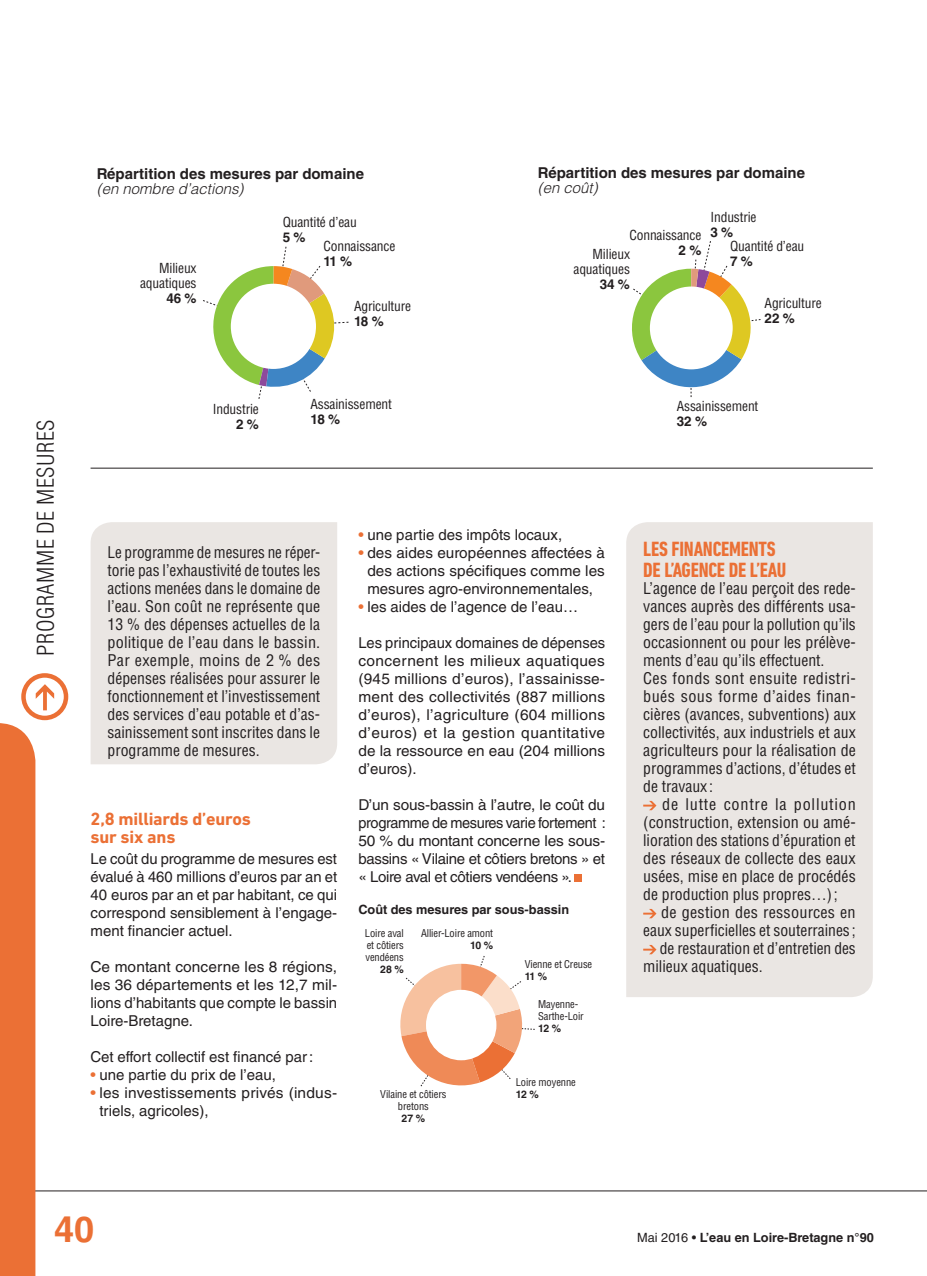
<style>
.page{position:relative;width:927px;height:1276px;background:#fff}
.page>*{position:absolute;margin:0;border:0;box-sizing:border-box;transform-origin:0 0}
.t1{font:700 36px "Helvetica LT Std";color:#eb7035}
.t2{font:300 condensed 22.5px "Helvetica LT Std";letter-spacing:.02em;color:#231f20}
.t3{font:700 condensed 21px/21px "DIN Next LT Pro";letter-spacing:-.01em;color:#eb7035}
.t4{font:700 18px/18px "DIN Next LT Pro";letter-spacing:-.01em;color:#eb7035}
.t5{font:condensed 15.75px/18px "Helvetica LT Std";color:#231f20;text-align:justify}
.t6{font:15px/18px "Helvetica LT Std";color:#231f20;text-align:justify}
.t7{font:700 15px "Helvetica LT Std";color:#231f20}
.t8{font:italic 300 15px "Helvetica LT Std";color:#231f20}
.t9{font:condensed 13.5px/15px "Helvetica LT Std";letter-spacing:-.01em;color:#231f20;text-align:right}
.t10{font:700 13.5px "Helvetica LT Std";letter-spacing:-.01em;color:#231f20}
.t11{font:700 12.75px "Helvetica LT Std";color:#231f20}
.t12{font:condensed 10.5px/12px "Helvetica LT Std";letter-spacing:-.01em;color:#231f20;text-align:justify}
.t13{font:700 10.5px "Helvetica LT Std";letter-spacing:-.045em;color:#231f20}
.s1{color:#eb7035}
.s2{font-weight:400}
</style>
<div class="page">
<hr style="left:0;top:1190px;width:927px;height:1px;background:#231f20">
<svg style="left:36px;top:684px;width:18px;height:26px"></svg>
<div style="left:21px;top:673px;width:47px;height:47px;border:4px solid #eb7035;border-radius:50%"></div>
<div style="left:0;top:723px;width:35px;height:553px;background:#eb7035"></div>
<div style="left:574px;top:874px;width:8px;height:8px;background:#eb7035"></div>
<div style="left:91px;top:522px;width:246px;height:242px;background:#eae6e3"></div>
<svg style="left:203px;top:246px;width:146px;height:153px"></svg>
<div style="left:231px;top:284px;width:85px;height:85px;background:#fff;border-radius:50%"></div>
<svg style="left:632px;top:241px;width:129px;height:156px"></svg>
<div style="left:650px;top:286px;width:83px;height:83px;background:#fff;border-radius:50%"></div>
<div style="left:626px;top:522px;width:247px;height:475px;background:#eae6e3"></div>
<svg style="left:643px;top:801px;width:13px;height:9px"></svg>
<svg style="left:643px;top:909px;width:13px;height:9px"></svg>
<svg style="left:643px;top:945px;width:13px;height:9px"></svg>
<svg style="left:400px;top:956px;width:135px;height:131px"></svg>
<div style="left:426px;top:990px;width:70px;height:70px;background:#fff;border-radius:50%"></div>
<hr style="left:91px;top:468px;width:782px;height:1px;background:#231f20">
<h2 class="t2" style="left:32px;top:655px;width:238px;rotate:-90deg">PROGRAMME DE MESURES</h2>
<p class="t7" style="left:97px;top:164px;width:269px">Répartition des mesures par domaine</p>
<p class="t8" style="left:97px;top:179px;width:148px">(en nombre d’actions)</p>
<p class="t7" style="left:538px;top:164px;width:269px">Répartition des mesures par domaine</p>
<p class="t8" style="left:538px;top:178px;width:61px">(en coût)</p>
<p class="t9" style="left:140px;top:260px;width:58px">Milieux aquatiques</p>
<p class="t10" style="left:166px;top:290px;width:32px">46 %</p>
<p class="t9" style="left:283px;top:214px;width:76px">Quantité d’eau</p>
<p class="t10" style="left:283px;top:229px;width:24px">5%</p>
<p class="t9" style="left:323px;top:238px;width:73px">Connaissance</p>
<p class="t10" style="left:323px;top:253px;width:30px">11 %</p>
<p class="t9" style="left:354px;top:298px;width:59px">Agriculture</p>
<p class="t10" style="left:354px;top:313px;width:31px">18 %</p>
<p class="t9" style="left:629px;top:208px;width:129px;line-height:17.7px;text-align:left;text-indent:81px">Industrie<br>Connaissance <sup>3</sup> <sup>%</sup></p>
<p class="t9" style="left:730px;top:238px;width:76px">Quantité d’eau</p>
<p class="t10" style="left:730px;top:253px;width:24px">7%</p>
<p class="t9" style="left:593px;top:246px;width:39px">Milieux</p>
<p class="t10" style="left:679px;top:242px;width:24px">2%</p>
<p class="t9" style="left:573px;top:261px;width:58px">aquatiques</p>
<p class="t10" style="left:600px;top:276px;width:32px">34 %</p>
<p class="t9" style="left:765px;top:295px;width:59px">Agriculture</p>
<p class="t10" style="left:765px;top:310px;width:32px">22 %</p>
<p class="t9" style="left:213px;top:401px;width:48px">Industrie</p>
<p class="t10" style="left:236px;top:416px;width:24px">2%</p>
<p class="t9" style="left:310px;top:397px;width:83px">Assainissement</p>
<p class="t10" style="left:310px;top:411px;width:31px">18 %</p>
<p class="t9" style="left:677px;top:399px;width:83px">Assainissement</p>
<p class="t10" style="left:677px;top:413px;width:32px">32 %</p>
<p class="t5" style="left:108px;top:543px;width:214px">Le programme de mesures ne réper&shy;torie pas l’exhaustivité de toutes les actions menées dans le domaine de l’eau. Son coût ne représente que 13 % des dépenses actuelles de la politique de l’eau dans le bassin.<br>Par exemple, moins de 2 % des dépenses réalisées pour assurer le fonctionnement et l’investissement des services d’eau potable et d’as&shy;sainissement sont inscrites dans le programme de mesures.</p>
<p class="t4" style="left:91px;top:810px;width:162px">2,8 milliards d’euros sur six ans</p>
<p class="t6" style="left:91px;top:850px;width:248px">Le coût du programme de mesures est évalué à 460 millions d’euros par an et 40 euros par an et par habitant, ce qui correspond sensiblement à l’engage&shy;ment financier actuel.</p>
<p class="t6" style="left:91px;top:958px;width:248px">Ce montant concerne les 8 régions, les 36 départements et les 12,7 mil&shy;lions d’habitants que compte le bassin Loire-Bretagne.</p>
<p class="t6" style="left:91px;top:1048px;width:224px">Cet effort collectif est financé par:</p>
<p class="t6" style="left:91px;top:1066px;width:187px"><span class="s1">•</span> une partie du prix de l’eau,</p>
<p class="t6" style="left:99px;top:1084px;width:239px;text-indent:-9px"><span class="s1">•</span> les investissements privés (indus&shy;triels, agricoles),</p>
<p class="t6" style="left:358px;top:526px;width:205px"><span class="s1">•</span> une partie des impôts locaux,</p>
<p class="t6" style="left:358px;top:544px;width:248px;text-align:center"><span class="s1">•</span> des aides européennes affectées à des actions spécifiques comme les mesures agro-environnementales,</p>
<p class="t6" style="left:358px;top:598px;width:221px"><span class="s1">•</span> les aides de l’agence de l’eau…</p>
<p class="t6" style="left:358px;top:634px;width:248px">Les principaux domaines de dépenses concernent les milieux aquatiques (945 millions d’euros), l’assainisse&shy;ment des collectivités (887 millions d’euros), l’agriculture (604 millions d’euros) et la gestion quantitative de la ressource en eau (204 millions d’euros).</p>
<p class="t6" style="left:358px;top:796px;width:249px">D’un sous-bassin à l’autre, le coût du programme de mesures varie fortement :<br>50 % du montant concerne les sous&shy;bassins « Vilaine et côtiers bretons » et « Loire aval et côtiers vendéens ».</p>
<p class="t11" style="left:358px;top:901px;width:212px">Coût des mesures par sous-bassin</p>
<p class="t12" style="left:421px;top:927px;width:74px">Allier-Loire amont</p>
<p class="t13" style="left:470px;top:939px;width:24px">10 %</p>
<p class="t12" style="left:365px;top:927px;width:40px">Loire aval et côtiers vendéens</p>
<p class="t13" style="left:380px;top:963px;width:25px">28 %</p>
<p class="t12" style="left:525px;top:957px;width:69px">Vienne et Creuse</p>
<p class="t13" style="left:525px;top:969px;width:24px">11 %</p>
<p class="t12" style="left:380px;top:1087px;width:68px;text-align:center">Vilaine et côtiers bretons</p>
<p class="t13" style="left:402px;top:1111px;width:25px">27 %</p>
<p class="t12" style="left:538px;top:998px;width:47px">Mayenne-<br>Sarthe-Loir</p>
<p class="t13" style="left:538px;top:1022px;width:25px">12 %</p>
<p class="t12" style="left:516px;top:1076px;width:62px">Loire moyenne</p>
<p class="t13" style="left:516px;top:1088px;width:25px">12 %</p>
<h3 class="t3" style="left:643px;top:538px;width:145px">LES FINANCEMENTS<br>DE L’AGENCE DE L’EAU</h3>
<p class="t5" style="left:643px;top:579px;width:214px;text-align:left">L’agence de l’eau perçoit des rede&shy;vances auprès des différents usa&shy;gers de l’eau pour la pollution qu’ils occasionnent ou pour les prélève&shy;ments d’eau qu’ils effectuent.<br>Ces fonds sont ensuite redistri&shy;bués sous forme d’aides finan&shy;cières (avances, subventions) aux collectivités, aux industriels et aux agriculteurs pour la réalisation de programmes d’actions, d’études et de travaux :</p>
<p class="t5" style="left:643px;top:795px;width:214px;text-indent:19px">de lutte contre la pollution (construction, extension ou amé&shy;lioration des stations d’épuration et des réseaux de collecte des eaux usées, mise en place de procédés de production plus propres…);</p>
<p class="t5" style="left:661px;top:903px;width:196px">de gestion des ressources en</p>
<p class="t5" style="left:643px;top:921px;width:214px">eaux superficielles et souterraines ;</p>
<p class="t5" style="left:660px;top:939px;width:197px">de restauration et d’entretien des</p>
<p class="t5" style="left:643px;top:957px;width:121px">milieux aquatiques.</p>
<h1 class="t1" style="left:54px;top:1207px;width:42px">40</h1>
<p class="t11" style="left:637px;top:1229px;width:238px"><span class="s2">Mai 2016 •</span> L’eau en Loire-Bretagne n°90</p>
</div>
